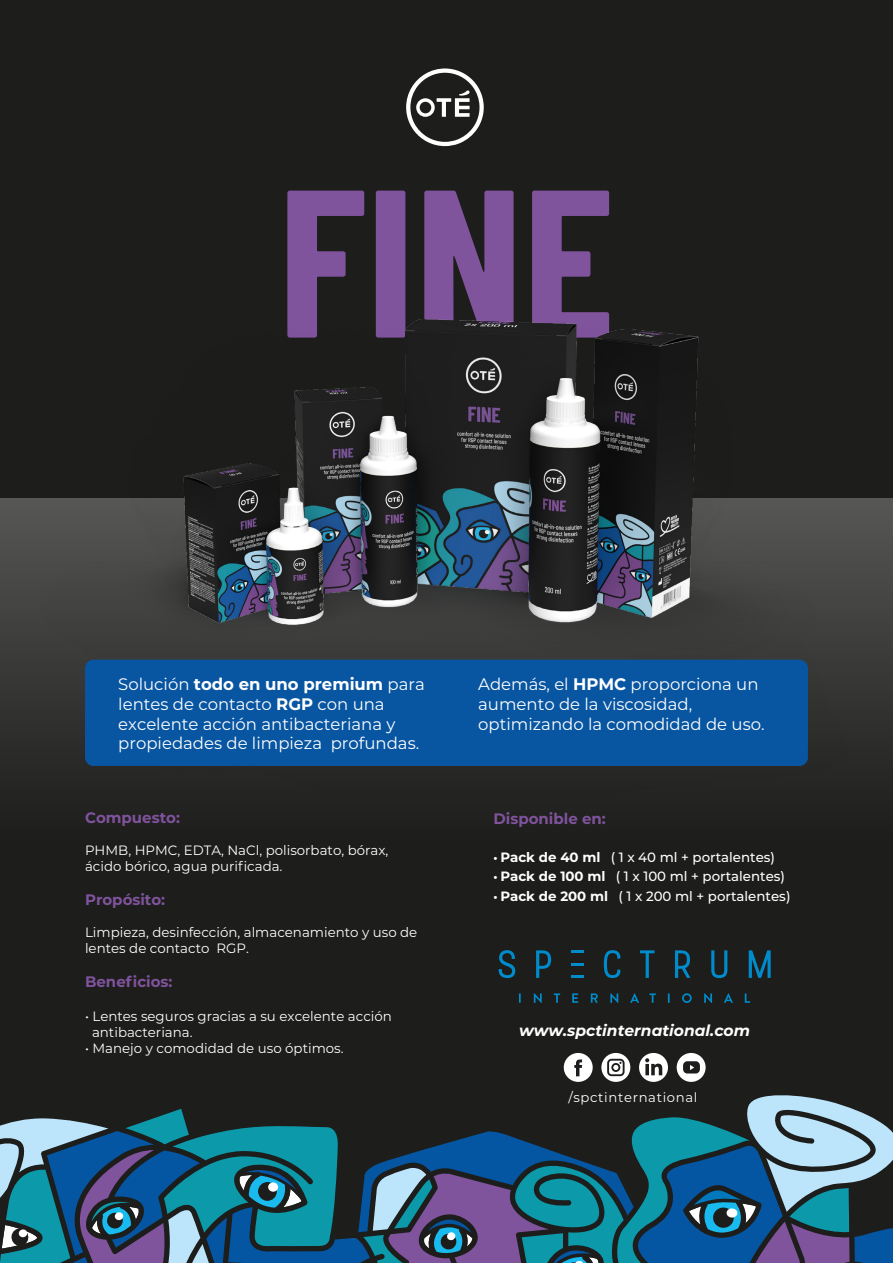
<style>
.page{position:relative;width:893px;height:1263px;background:#1d1d1b}
.page>*{position:absolute;margin:0;border:0;box-sizing:border-box;transform-origin:0 0}
.t1{font:700 210px "Barlow Condensed";color:#80539d}
.t2{font:16.65px/19.8px "Montserrat";color:#fff}
.t3{font:italic 700 15.6px "Montserrat";color:#fff}
.t4{font:700 15.15px "Montserrat";color:#80539d}
.t5{font:13.5px/16px "Montserrat";color:#fff}
.t6{font:500 13.5px "Montserrat";color:#fff}
.t7{font:13.2px "Montserrat";letter-spacing:.05em;color:#fff}
.s1{font-weight:700}
.s2{font-family:"Barlow";font-weight:300}
</style>
<div class="page">
<svg style="left:0;top:1095px;width:893px;height:168px"></svg>
<img style="left:0;top:68px;width:893px;height:706px">
<div style="left:85px;top:660px;width:723px;height:106px;background:#0856a2;border-radius:9px"></div>
<svg style="left:572px;top:950px;width:12px;height:3px"></svg>
<svg style="left:519px;top:993px;width:2px;height:10px"></svg>
<svg style="left:534px;top:993px;width:8px;height:10px"></svg>
<svg style="left:554px;top:993px;width:6px;height:10px"></svg>
<svg style="left:572px;top:993px;width:6px;height:10px"></svg>
<svg style="left:591px;top:993px;width:7px;height:10px"></svg>
<svg style="left:610px;top:993px;width:8px;height:10px"></svg>
<svg style="left:630px;top:993px;width:9px;height:10px"></svg>
<svg style="left:649px;top:993px;width:7px;height:10px"></svg>
<svg style="left:668px;top:993px;width:2px;height:10px"></svg>
<svg style="left:682px;top:993px;width:10px;height:10px"></svg>
<svg style="left:704px;top:993px;width:8px;height:10px"></svg>
<svg style="left:724px;top:993px;width:9px;height:10px"></svg>
<svg style="left:745px;top:993px;width:5px;height:10px"></svg>
<svg style="left:499px;top:950px;width:16px;height:28px"></svg>
<svg style="left:536px;top:950px;width:15px;height:28px"></svg>
<svg style="left:604px;top:950px;width:16px;height:28px"></svg>
<svg style="left:640px;top:950px;width:14px;height:28px"></svg>
<svg style="left:675px;top:950px;width:15px;height:28px"></svg>
<svg style="left:711px;top:950px;width:16px;height:28px"></svg>
<svg style="left:749px;top:950px;width:22px;height:28px"></svg>
<svg style="left:572px;top:963px;width:12px;height:2px"></svg>
<svg style="left:572px;top:975px;width:12px;height:3px"></svg>
<svg style="left:564px;top:1053px;width:29px;height:29px"></svg>
<svg style="left:601px;top:1053px;width:29px;height:29px"></svg>
<svg style="left:677px;top:1053px;width:29px;height:29px"></svg>
<svg style="left:639px;top:1053px;width:29px;height:29px"></svg>
<h1 class="t1" style="left:278px;top:132px;width:338px">FINE</h1>
<p class="t2" style="left:118px;top:674px;width:308px">Solución <span class="s1">todo en uno premium</span> para lentes de contacto <span class="s1">RGP</span> con una excelente acción antibacteriana y propiedades de limpieza profundas.</p>
<p class="t2" style="left:478px;top:674px;width:288px">Además, el <span class="s1">HPMC</span> proporciona un aumento de la viscosidad, optimizando la comodidad de uso.</p>
<p class="t4" style="left:85px;top:806px;width:96px">Compuesto:</p>
<p class="t5" style="left:85px;top:841px;width:305px">PHMB, HPMC, EDTA, NaCl, polisorbato, bórax, ácido bórico, agua purificada.</p>
<p class="t4" style="left:85px;top:888px;width:82px">Propósito:</p>
<p class="t5" style="left:85px;top:924px;width:334px">Limpieza, desinfección, almacenamiento y uso de lentes de contacto RGP.</p>
<p class="t4" style="left:85px;top:971px;width:89px">Beneficios:</p>
<p class="t5" style="left:92px;top:1008px;width:301px;text-indent:-7px">• Lentes seguros gracias a su excelente acción antibacteriana.</p>
<p class="t5" style="left:85px;top:1040px;width:260px">• Manejo y comodidad de uso óptimos.</p>
<p class="t4" style="left:494px;top:808px;width:114px">Disponible en:</p>
<p class="t6" style="left:494px;top:847px;width:283px"><span class="s2">•</span> <span class="s1">Pack de 40 ml</span> ( 1 x 40 ml + portalentes)</p>
<p class="t6" style="left:494px;top:867px;width:293px"><span class="s2">•</span> <span class="s1">Pack de 100 ml</span> ( 1 x 100 ml + portalentes)</p>
<p class="t6" style="left:494px;top:886px;width:298px"><span class="s2">•</span> <span class="s1">Pack de 200 ml</span> ( 1 x 200 ml + portalentes)</p>
<p class="t3" style="left:519px;top:1019px;width:232px">www.spctinternational.com</p>
<p class="t7" style="left:568px;top:1088px;width:131px">/spctinternational</p>
</div>
